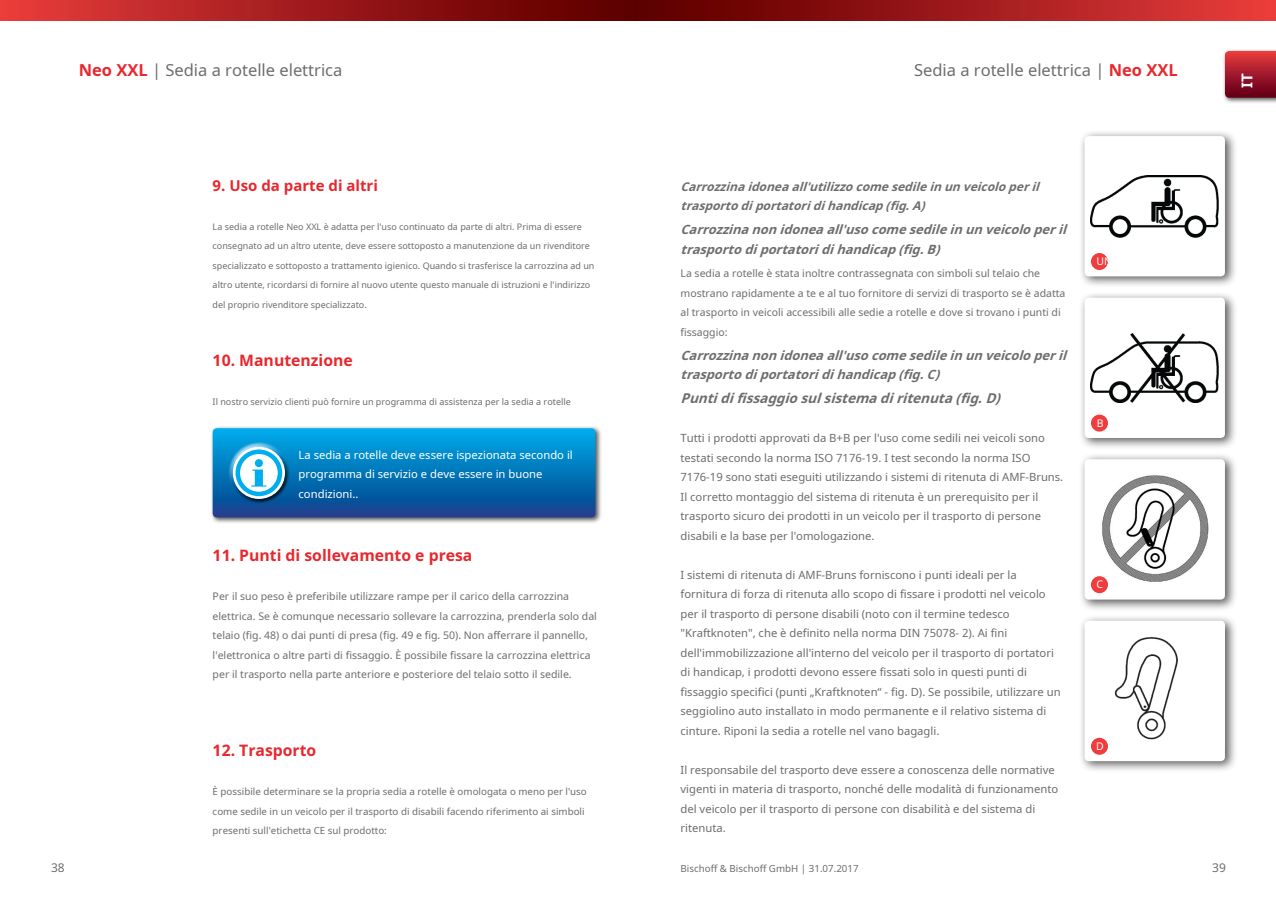
<style>
.page{position:relative;width:1276px;height:910px;background:#fff}
.page>*{position:absolute;margin:0;border:0;box-sizing:border-box;transform-origin:0 0}
.t1{font:16.5px "Noto Sans";color:#6d6d6c}
.t2{font:700 15.75px "Noto Sans";color:#e7282e}
.t3{font:700 15px "Noto Sans";color:#e7282e}
.t4{font:700 15px "Noto Sans";color:#fff}
.t5{font:italic 700 13.5px "Noto Sans";color:#6d6d6c}
.t6{font:italic 700 12.75px/19.5px "Noto Sans";color:#6d6d6c}
.t7{font:italic 700 12px/19.5px "Noto Sans";color:#6d6d6c}
.t8{font:12px "Noto Sans";color:#6d6d6c}
.t9{font:11.25px/19.5px "Noto Sans";color:#6d6d6c}
.t10{font:11.25px/19.5px "Noto Sans";color:#fff}
.t11{font:10.5px/19.5px "Noto Sans";color:#6d6d6c}
.t12{font:10.5px "Noto Sans";color:#fff}
.t13{font:9.75px/19.5px "Noto Sans";color:#6d6d6c}
.t14{font:9px/19.5px "Noto Sans";color:#6d6d6c}
.s1{font-weight:700;color:#e7282e}
</style>
<div class="page">
<div style="left:0;top:0;width:638px;height:21px;background:linear-gradient(to right,#e73b3c,#570000)"></div>
<div style="left:638px;top:0;width:638px;height:21px;background:linear-gradient(to right,#580000,#e83c3c)"></div>
<div style="left:1222px;top:48px;width:54px;height:57px;background:#231f20;opacity:.75"></div>
<svg style="left:1225px;top:51px;width:51px;height:47px"></svg>
<div style="left:1079px;top:130px;width:158px;height:158px;background:#231f20;opacity:.75"></div>
<div style="left:1084px;top:136px;width:141px;height:140px;background:#fff;border-radius:4px"></div>
<img style="left:1091px;top:175px;width:127px;height:62px">
<div style="left:1091px;top:253px;width:17px;height:17px;background:#ee3d3c;border-radius:50%"></div>
<div style="left:1079px;top:291px;width:158px;height:159px;background:#231f20;opacity:.75"></div>
<div style="left:1084px;top:298px;width:141px;height:140px;background:#fff;border-radius:4px"></div>
<img style="left:1091px;top:333px;width:127px;height:70px">
<div style="left:1091px;top:415px;width:17px;height:17px;background:#ee3d3c;border-radius:50%"></div>
<div style="left:1079px;top:615px;width:158px;height:158px;background:#231f20;opacity:.75"></div>
<div style="left:1084px;top:621px;width:141px;height:140px;background:#fff;border-radius:4px"></div>
<img style="left:1091px;top:621px;width:134px;height:123px">
<div style="left:1091px;top:738px;width:17px;height:17px;background:#ee3d3c;border-radius:50%"></div>
<div style="left:1079px;top:453px;width:158px;height:158px;background:#231f20;opacity:.75"></div>
<div style="left:1084px;top:459px;width:141px;height:141px;background:#fff;border-radius:4px"></div>
<img style="left:1096px;top:475px;width:113px;height:107px">
<div style="left:1091px;top:576px;width:17px;height:17px;background:#ee3d3c;border-radius:50%"></div>
<div style="left:210px;top:426px;width:392px;height:98px;background:#231f20;opacity:.75"></div>
<svg style="left:213px;top:428px;width:382px;height:89px"></svg>
<div style="left:255px;top:459px;width:8px;height:8px;background:#00aeef;border-radius:50%"></div>
<h1 class="t1" style="left:79px;top:59px;width:265px"><span class="s1">Neo XXL</span> | Sedia a rotelle elettrica</h1>
<h1 class="t1" style="left:914px;top:59px;width:265px">Sedia a rotelle elettrica | <span class="s1">Neo XXL</span></h1>
<h3 class="t4" style="left:1236px;top:88px;width:16px;rotate:-90deg">IT</h3>
<h3 class="t3" style="left:213px;top:175px;width:167px">9. Uso da parte di altri</h3>
<p class="t7" style="left:680px;top:177px;width:365px">Carrozzinaidoneaall'utilizzocomesedileinunveicoloperil trasportodiportatoridihandicap(fig.A)</p>
<p class="t14" style="left:213px;top:216px;width:383px">La sedia a rotelle Neo XXL è adatta per l'uso continuato da parte di altri. Prima di essere consegnato ad un altro utente, deve essere sottoposto a manutenzione da un rivenditore specializzato e sottoposto a trattamento igienico. Quando si trasferisce la carrozzina ad un altro utente, ricordarsi di fornire al nuovo utente questo manuale di istruzioni e l'indirizzo del proprio rivenditore specializzato.</p>
<p class="t6" style="left:680px;top:220px;width:392px">Carrozzinanonidoneaall'usocomesedileinunveicoloperil trasportodiportatoridihandicap(fig.B)</p>
<p class="t11" style="left:680px;top:264px;width:386px">La sedia a rotelle è stata inoltre contrassegnata con simboli sul telaio che mostrano rapidamente a te e al tuo fornitore di servizi di trasporto se è adatta al trasporto in veicoli accessibili alle sedie a rotelle e dove si trovano i punti di fissaggio:</p>
<h2 class="t2" style="left:213px;top:349px;width:142px">10. Manutenzione</h2>
<p class="t6" style="left:680px;top:345px;width:392px">Carrozzinanonidoneaall'usocomesedileinunveicoloperil trasportodiportatoridihandicap(fig.C)</p>
<p class="t14" style="left:213px;top:392px;width:360px">Il nostro servizio clienti può fornire un programma di assistenza per la sedia a rotelle</p>
<p class="t5" style="left:680px;top:389px;width:326px">Puntidifissaggiosulsistemadiritenuta(fig.D)</p>
<p class="t10" style="left:298px;top:445px;width:276px">La sedia a rotelle deve essere ispezionata secondo il programma di servizio e deve essere in buone condizioni..</p>
<h2 class="t2" style="left:213px;top:544px;width:261px">11. Punti di sollevamento e presa</h2>
<p class="t9" style="left:680px;top:428px;width:384px">Tutti i prodotti approvati da B+B per l'uso come sedili nei veicoli sono testati secondo la norma ISO 7176-19. I test secondo la norma ISO 7176-19 sono stati eseguiti utilizzando i sistemi di ritenuta di AMF-Bruns.<br>Il corretto montaggio del sistema di ritenuta è un prerequisito per il trasporto sicuro dei prodotti in un veicolo per il trasporto di persone disabili e la base per l'omologazione.</p>
<p class="t12" style="left:1096px;top:254px;width:17px">UN</p>
<p class="t12" style="left:1096px;top:415px;width:8px">B</p>
<p class="t11" style="left:213px;top:586px;width:386px">Per il suo peso è preferibile utilizzare rampe per il carico della carrozzina elettrica. Se è comunque necessario sollevare la carrozzina, prenderla solo dal telaio (fig. 48) o dai punti di presa (fig. 49 e fig. 50). Non afferrare il pannello, l'elettronica o altre parti di fissaggio. È possibile fissare la carrozzina elettrica per il trasporto nella parte anteriore e posteriore del telaio sotto il sedile.</p>
<p class="t9" style="left:680px;top:564px;width:381px">I sistemi di ritenuta di AMF-Bruns forniscono i punti ideali per la fornitura di forza di ritenuta allo scopo di fissare i prodotti nel veicolo per il trasporto di persone disabili (noto con il termine tedesco "Kraftknoten", che è definito nella norma DIN 75078- 2). Ai fini dell'immobilizzazione all'interno del veicolo per il trasporto di portatori di handicap, i prodotti devono essere fissati solo in questi punti di fissaggio specifici (punti „Kraftknoten“ - fig. D). Se possibile, utilizzare un seggiolino auto installato in modo permanente e il relativo sistema di cinture. Riponi la sedia a rotelle nel vano bagagli.</p>
<p class="t12" style="left:1096px;top:577px;width:8px">C</p>
<h2 class="t2" style="left:213px;top:739px;width:105px">12. Trasporto</h2>
<p class="t12" style="left:1096px;top:739px;width:9px">D</p>
<p class="t9" style="left:680px;top:759px;width:379px">Il responsabile del trasporto deve essere a conoscenza delle normative vigenti in materia di trasporto, nonché delle modalità di funzionamento del veicolo per il trasporto di persone con disabilità e del sistema di ritenuta.</p>
<p class="t13" style="left:213px;top:782px;width:376px">È possibile determinare se la propria sedia a rotelle è omologata o meno per l'uso come sedile in un veicolo per il trasporto di disabili facendo riferimento ai simboli presenti sull'etichetta CE sul prodotto:</p>
<p class="t8" style="left:51px;top:859px;width:15px">38</p>
<p class="t13" style="left:680px;top:859px;width:180px">Bischoff &amp; Bischoff GmbH | 31.07.2017</p>
<p class="t8" style="left:1212px;top:859px;width:15px">39</p>
</div>
